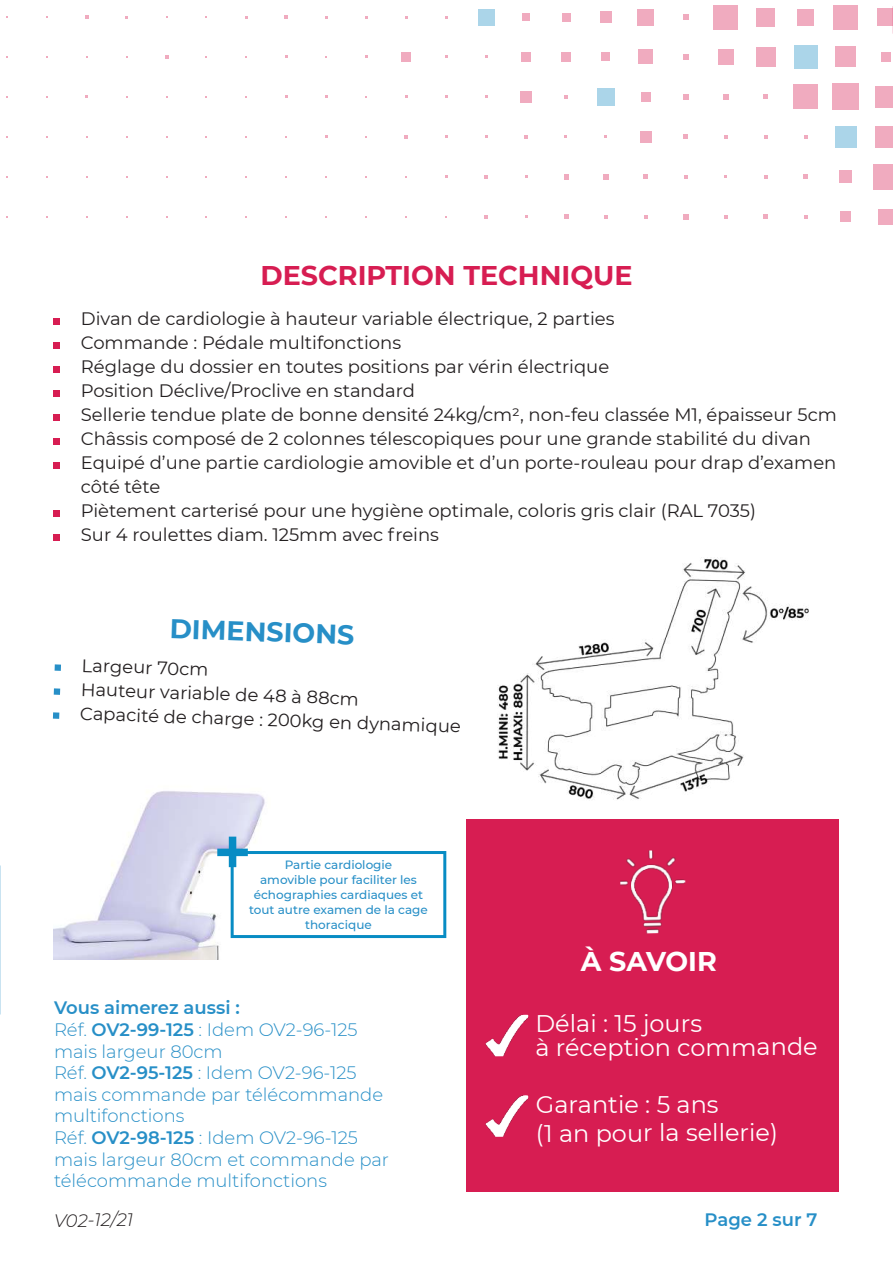
<style>
.page{position:relative;width:893px;height:1263px;background:#fff}
.page>*{position:absolute;margin:0;border:0;box-sizing:border-box;transform-origin:0 0}
.t1{font:700 27px "Montserrat";color:#d71d52}
.t2{font:700 27px "Montserrat";color:#278fc7}
.t3{font:700 27px "Montserrat";letter-spacing:-.005em;color:#fff}
.t4{font:24px/23.9px "Montserrat";letter-spacing:-.005em;color:#fff}
.t5{font:18px/24px "Montserrat";color:#231f20}
.t6{font:300 18px/21.6px "Montserrat";color:#278fc7}
.t7{font:italic 300 18px "Montserrat";letter-spacing:-.005em;color:#231f20}
.t8{font:600 18px "Montserrat";color:#278fc7}
.t9{font:500 12px/15px "Montserrat";color:#278fc7;text-align:center}
.s1{font-weight:600}
</style>
<div class="page">
<div style="left:878px;top:209px;width:14px;height:16px;background:#f0abbf"></div>
<div style="left:873px;top:164px;width:19px;height:25px;background:#f0abbf"></div>
<div style="left:875px;top:126px;width:17px;height:21px;background:#f0abbf"></div>
<div style="left:875px;top:86px;width:17px;height:22px;background:#f0abbf"></div>
<div style="left:881px;top:52px;width:9px;height:10px;background:#f0abbf"></div>
<div style="left:877px;top:8px;width:15px;height:18px;background:#f0abbf"></div>
<div style="left:840px;top:212px;width:11px;height:10px;background:#f0abbf"></div>
<div style="left:839px;top:171px;width:13px;height:12px;background:#f0abbf"></div>
<div style="left:835px;top:126px;width:21px;height:22px;background:#abd5e9"></div>
<div style="left:832px;top:84px;width:27px;height:26px;background:#f0abbf"></div>
<div style="left:835px;top:47px;width:21px;height:20px;background:#f0abbf"></div>
<div style="left:833px;top:5px;width:25px;height:24px;background:#f0abbf"></div>
<svg style="left:804px;top:215px;width:4px;height:4px"></svg>
<svg style="left:803px;top:175px;width:5px;height:4px"></svg>
<svg style="left:804px;top:135px;width:4px;height:4px"></svg>
<div style="left:793px;top:84px;width:25px;height:25px;background:#f0abbf"></div>
<div style="left:794px;top:45px;width:23px;height:24px;background:#abd5e9"></div>
<div style="left:797px;top:9px;width:17px;height:16px;background:#f0abbf"></div>
<svg style="left:763px;top:214px;width:5px;height:5px"></svg>
<svg style="left:764px;top:175px;width:4px;height:4px"></svg>
<svg style="left:764px;top:135px;width:4px;height:4px"></svg>
<svg style="left:764px;top:95px;width:4px;height:4px"></svg>
<div style="left:756px;top:47px;width:20px;height:20px;background:#f0abbf"></div>
<div style="left:756px;top:8px;width:19px;height:18px;background:#f0abbf"></div>
<svg style="left:724px;top:215px;width:3px;height:4px"></svg>
<svg style="left:724px;top:135px;width:3px;height:4px"></svg>
<svg style="left:723px;top:94px;width:5px;height:6px"></svg>
<div style="left:718px;top:49px;width:15px;height:16px;background:#f0abbf"></div>
<div style="left:713px;top:5px;width:25px;height:24px;background:#f0abbf"></div>
<svg style="left:683px;top:214px;width:5px;height:5px"></svg>
<svg style="left:684px;top:175px;width:4px;height:4px"></svg>
<svg style="left:684px;top:135px;width:4px;height:4px"></svg>
<svg style="left:683px;top:94px;width:5px;height:6px"></svg>
<svg style="left:683px;top:54px;width:5px;height:5px"></svg>
<svg style="left:683px;top:14px;width:6px;height:6px"></svg>
<svg style="left:644px;top:215px;width:4px;height:4px"></svg>
<svg style="left:644px;top:175px;width:4px;height:4px"></svg>
<div style="left:640px;top:131px;width:11px;height:11px;background:#f0abbf"></div>
<div style="left:641px;top:92px;width:9px;height:9px;background:#f0abbf"></div>
<div style="left:639px;top:50px;width:14px;height:14px;background:#f0abbf"></div>
<div style="left:638px;top:9px;width:16px;height:16px;background:#f0abbf"></div>
<svg style="left:604px;top:215px;width:4px;height:4px"></svg>
<svg style="left:603px;top:174px;width:6px;height:5px"></svg>
<div style="left:597px;top:88px;width:18px;height:18px;background:#abd5e9"></div>
<div style="left:602px;top:53px;width:8px;height:8px;background:#f0abbf"></div>
<div style="left:600px;top:11px;width:11px;height:12px;background:#f0abbf"></div>
<svg style="left:564px;top:214px;width:4px;height:5px"></svg>
<svg style="left:564px;top:174px;width:4px;height:5px"></svg>
<svg style="left:564px;top:95px;width:4px;height:4px"></svg>
<div style="left:561px;top:52px;width:9px;height:9px;background:#f0abbf"></div>
<div style="left:562px;top:13px;width:8px;height:8px;background:#f0abbf"></div>
<svg style="left:524px;top:135px;width:4px;height:3px"></svg>
<div style="left:520px;top:91px;width:12px;height:11px;background:#f0abbf"></div>
<div style="left:521px;top:52px;width:10px;height:10px;background:#f0abbf"></div>
<div style="left:522px;top:13px;width:8px;height:8px;background:#f0abbf"></div>
<svg style="left:484px;top:215px;width:4px;height:4px"></svg>
<svg style="left:484px;top:175px;width:4px;height:3px"></svg>
<div style="left:478px;top:9px;width:16px;height:16px;background:#abd5e9"></div>
<svg style="left:404px;top:135px;width:4px;height:4px"></svg>
<div style="left:401px;top:52px;width:10px;height:10px;background:#f0abbf"></div>
<svg style="left:285px;top:15px;width:3px;height:4px"></svg>
<svg style="left:165px;top:55px;width:3px;height:4px"></svg>
<svg style="left:85px;top:15px;width:3px;height:4px"></svg>
<svg style="left:892px;top:209px;width:1px;height:16px"></svg>
<svg style="left:892px;top:169px;width:1px;height:21px"></svg>
<svg style="left:892px;top:127px;width:1px;height:21px"></svg>
<svg style="left:892px;top:6px;width:1px;height:28px"></svg>
<div style="left:55px;top:664px;width:6px;height:7px;background:#278fc7"></div>
<div style="left:54px;top:688px;width:6px;height:7px;background:#278fc7"></div>
<div style="left:53px;top:712px;width:6px;height:7px;background:#278fc7"></div>
<div style="left:54px;top:318px;width:6px;height:7px;background:#d71d52"></div>
<div style="left:54px;top:342px;width:6px;height:7px;background:#d71d52"></div>
<div style="left:54px;top:366px;width:6px;height:7px;background:#d71d52"></div>
<div style="left:54px;top:390px;width:6px;height:7px;background:#d71d52"></div>
<div style="left:54px;top:414px;width:6px;height:7px;background:#d71d52"></div>
<div style="left:54px;top:438px;width:6px;height:7px;background:#d71d52"></div>
<div style="left:54px;top:462px;width:6px;height:7px;background:#d71d52"></div>
<div style="left:54px;top:510px;width:6px;height:7px;background:#d71d52"></div>
<div style="left:54px;top:534px;width:6px;height:7px;background:#d71d52"></div>
<div style="left:467px;top:820px;width:372px;height:372px;background:#d71d52"></div>
<img style="left:485px;top:1015px;width:43px;height:41px">
<img style="left:485px;top:1095px;width:43px;height:42px">
<img style="left:620px;top:850px;width:66px;height:84px">
<img style="left:497px;top:558px;width:311px;height:242px">
<img style="left:54px;top:791px;width:217px;height:168px">
<div style="left:231px;top:851px;width:215px;height:87px;background:#fff;border:3px solid #088cc4"></div>
<div style="left:229px;top:837px;width:7px;height:30px;background:#088cc4"></div>
<div style="left:217px;top:849px;width:31px;height:7px;background:#088cc4"></div>
<h1 class="t1" style="left:260px;top:256px;width:374px">DESCRIPTION TECHNIQUE</h1>
<p class="t5" style="left:81px;top:306px;width:758px">Divan de cardiologie à hauteur variable électrique, 2 parties<br>Commande : Pédale multifonctions<br>Réglage du dossier en toutes positions par vérin électrique<br>Position Déclive/Proclive en standard<br>Sellerie tendue plate de bonne densité 24kg/cm2, non-feu classée M1, épaisseur 5cm Châssis composé de 2 colonnes télescopiques pour une grande stabilité du divan Equipé d’une partie cardiologie amovible et d’un porte-rouleau pour drap d’examen côté tête<br>Piètement carterisé pour une hygiène optimale, coloris gris clair (RAL 7035)<br>Sur 4 roulettes diam. 125mm avec freins</p>
<h1 class="t2" style="left:170px;top:609px;width:186px;rotate:2deg">DIMENSIONS</h1>
<p class="t5" style="left:82px;top:652px;width:382px;rotate:2deg">Largeur 70cm<br>Hauteur variable de 48 à 88cm<br>Capacité de charge : 200kg en dynamique</p>
<p class="t9" style="left:249px;top:857px;width:180px">Partie cardiologie<br>amovible pour faciliter les échographies cardiaques et tout autre examen de la cage thoracique</p>
<p class="t6" style="left:54px;top:997px;width:337px"><span class="s1">Vous aimerez aussi :<br></span>Réf. <span class="s1">OV2-99-125</span> : Idem OV2-96-125 mais largeur 80cm<br>Réf. <span class="s1">OV2-95-125</span> : Idem OV2-96-125 mais commande par télécommande multifonctions<br>Réf. <span class="s1">OV2-98-125</span> : Idem OV2-96-125 mais largeur 80cm et commande par télécommande multifonctions</p>
<h1 class="t3" style="left:581px;top:942px;width:138px">À SAVOIR</h1>
<h2 class="t4" style="left:535px;top:1011px;width:284px">Délai : 15 jours<br>à réception commande</h2>
<h2 class="t4" style="left:536px;top:1089px;width:244px;line-height:28.3px">Garantie : 5 ans<br>(1 an pour la sellerie)</h2>
<p class="t7" style="left:54px;top:1208px;width:81px">V02-12/21</p>
<p class="t8" style="left:705px;top:1207px;width:114px">Page 2 sur 7</p>
</div>
